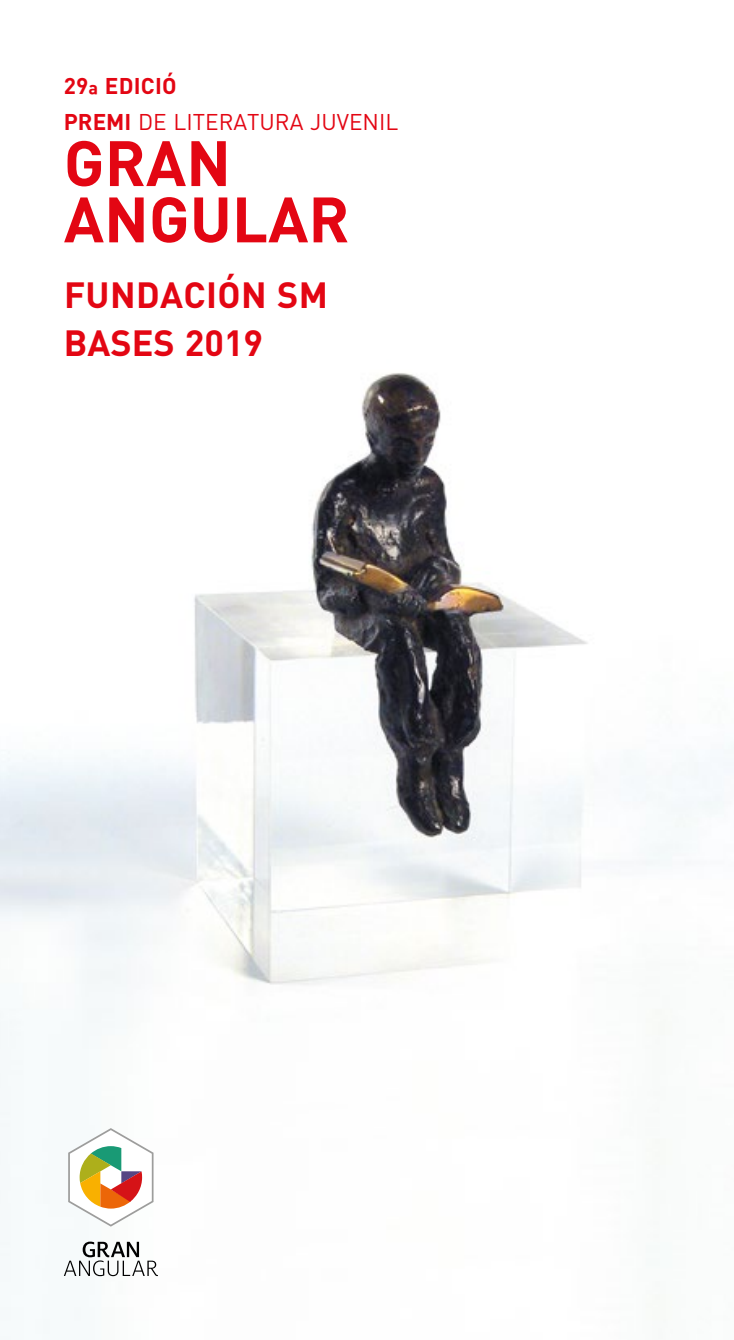
<style>
.page{position:relative;width:734px;height:1340px;background:#fff}
.page>*{position:absolute;margin:0;border:0;box-sizing:border-box;transform-origin:0 0}
.t1{font:700 63px/56.2px "DIN Pro";color:#e30613}
.t2{font:700 36px/48.8px "DIN Pro";letter-spacing:.01em;color:#e30613}
.t3{font:22.5px/36px "DIN Pro";color:#e30613}
.s1{font-weight:700}
</style>
<div class="page">
<img style="left:0;top:373px;width:733px;height:904px">
<svg style="left:64px;top:1241px;width:94px;height:35px"></svg>
<svg style="left:68px;top:1128px;width:85px;height:98px"></svg>
<p class="t3" style="left:64px;top:65px;width:336px"><span class="s1">29ª EDICIÓ<br>PREMI</span> DE LITERATURA JUVENIL</p>
<h1 class="t1" style="left:64px;top:128px;width:287px">GRAN<br>ANGULAR</h1>
<h2 class="t2" style="left:64px;top:266px;width:265px">FUNDACIÓN SM<br>BASES 2019</h2>
</div>
